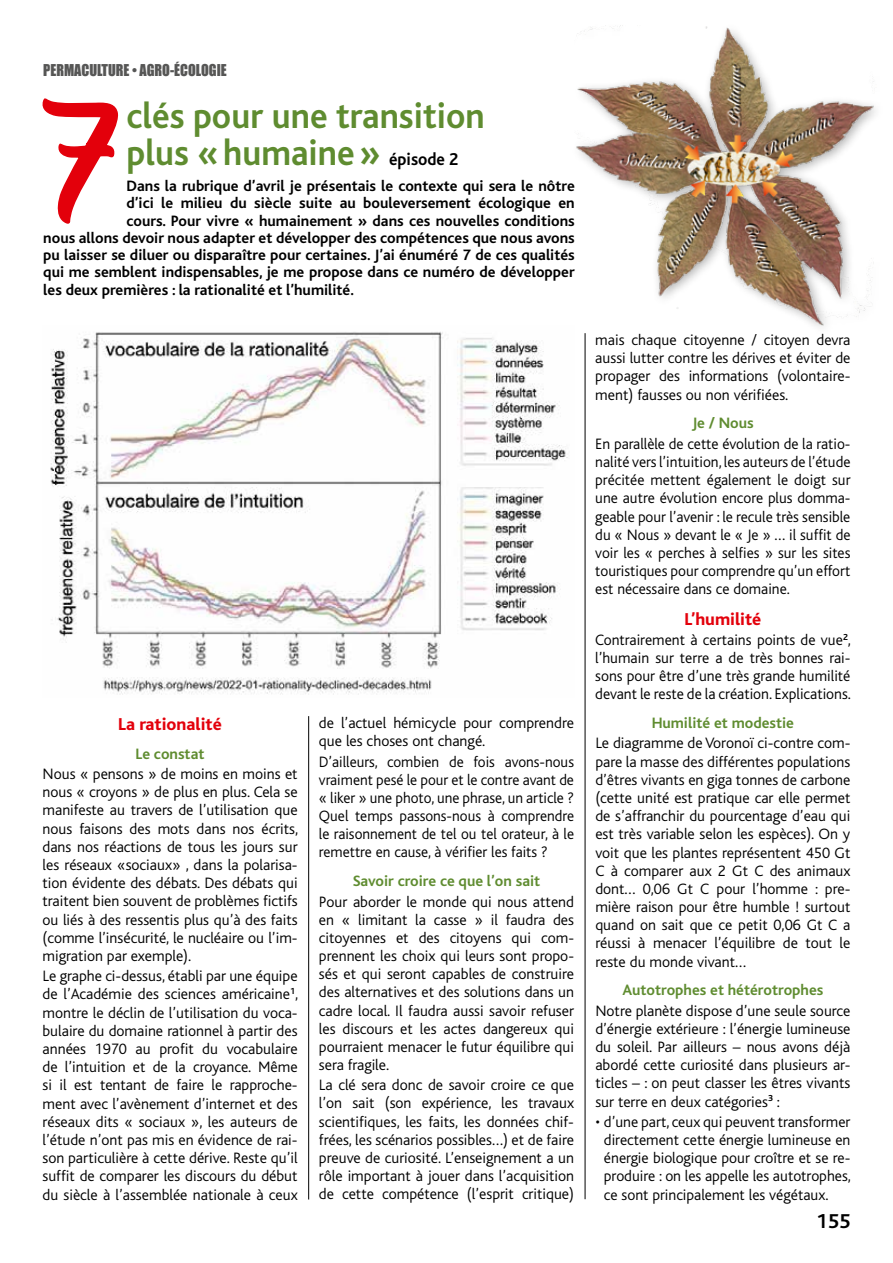
<style>
.page{position:relative;width:893px;height:1263px;background:#fff}
.page>*{position:absolute;margin:0;border:0;box-sizing:border-box;transform-origin:0 0}
.t1{font:700 37.5px/37.5px "Bliss";color:#5f8c30;scale:.95 1}
.t2{font:700 21px "Bliss";color:#000}
.t3{font:800 18px "Bliss";color:#e3000b}
.t4{font:300 15.75px/18.1px "Bliss";color:#000;text-align:justify}
.t5{font:700 15.75px "Bliss";color:#000}
.t6{font:700 15.75px "Bliss";color:#5f8c30}
.t7{font:15px "Impact";color:#565655;scale:.95 1}
.s1{font-size:18px;color:#000}
</style>
<div class="page">
<svg style="left:42px;top:99px;width:77px;height:125px"></svg>
<img style="left:576px;top:25px;width:300px;height:300px">
<hr style="left:308px;top:716px;width:1px;height:483px;background:#000">
<hr style="left:585px;top:333px;width:1px;height:866px;background:#000">
<img style="left:50px;top:331px;width:518px;height:364px">
<p class="t7" style="left:43px;top:61px;width:195px">PERMACULTURE • AGRO-ÉCOLOGIE</p>
<h1 class="t1" style="left:127px;top:98px;width:378px">clés pour une transition plus «humaine» <span class="s1">épisode 2</span></h1>
<p class="t5" style="left:127px;top:178px;width:450px">Dans la rubrique d’avril je présentais le contexte qui sera le nôtre</p>
<p class="t5" style="left:127px;top:195px;width:450px">d’ici le milieu du siècle suite au bouleversement écologique en</p>
<p class="t5" style="left:127px;top:212px;width:450px">cours. Pour vivre « humainement » dans ces nouvelles conditions</p>
<p class="t5" style="left:43px;top:229px;width:533px">nous allons devoir nous adapter et développer des compétences que nous avons</p>
<p class="t5" style="left:43px;top:247px;width:533px">pu laisser se diluer ou disparaître pour certaines. J’ai énuméré 7 de ces qualités</p>
<p class="t5" style="left:43px;top:264px;width:533px">qui me semblent indispensables, je me propose dans ce numéro de développer</p>
<p class="t5" style="left:43px;top:281px;width:312px">les deux premières : la rationalité et l’humilité.</p>
<p class="t3" style="left:118px;top:715px;width:105px">La rationalité</p>
<p class="t6" style="left:136px;top:745px;width:70px">Le constat</p>
<p class="t4" style="left:43px;top:765px;width:257px">Nous « pensons » de moins en moins et nous « croyons » de plus en plus. Cela se manifeste au travers de l’utilisation que nous faisons des mots dans nos écrits, dans nos réactions de tous les jours sur les réseaux «sociaux» , dans la polarisa&shy;tion évidente des débats. Des débats qui traitent bien souvent de problèmes fictifs ou liés à des ressentis plus qu’à des faits (comme l’insécurité, le nucléaire ou l’im&shy;migration par exemple).</p>
<p class="t4" style="left:43px;top:967px;width:257px">Le graphe ci-dessus, établi par une équipe de l’Académie des sciences américaine<sup>1</sup>, montre le déclin de l’utilisation du voca&shy;bulaire du domaine rationnel à partir des années 1970 au profit du vocabulaire de l’intuition et de la croyance. Même si il est tentant de faire le rapproche&shy;ment avec l’avènement d’internet et des réseaux dits « sociaux », les auteurs de l’étude n’ont pas mis en évidence de rai&shy;son particulière à cette dérive. Reste qu’il suffit de comparer les discours du début du siècle à l’assemblée nationale à ceux</p>
<p class="t4" style="left:319px;top:714px;width:257px">de l’actuel hémicycle pour comprendre que les choses ont changé.</p>
<p class="t4" style="left:319px;top:753px;width:257px">D’ailleurs, combien de fois avons-nous vraiment pesé le pour et le contre avant de « liker » une photo, une phrase, un article ?<br>Quel temps passons-nous à comprendre le raisonnement de tel ou tel orateur, à le remettre en cause, à vérifier les faits ?</p>
<p class="t6" style="left:353px;top:873px;width:189px">Savoir croire ce que l’on sait</p>
<p class="t4" style="left:319px;top:892px;width:257px">Pour aborder le monde qui nous attend en « limitant la casse » il faudra des citoyennes et des citoyens qui com&shy;prennent les choix qui leurs sont propo&shy;sés et qui seront capables de construire des alternatives et des solutions dans un cadre local. Il faudra aussi savoir refuser les discours et les actes dangereux qui pourraient menacer le futur équilibre qui sera fragile.</p>
<p class="t4" style="left:319px;top:1076px;width:257px">La clé sera donc de savoir croire ce que l’on sait (son expérience, les travaux scientifiques, les faits, les données chif&shy;frées, les scénarios possibles…) et de faire preuve de curiosité. L’enseignement a un rôle important à jouer dans l’acquisition de cette compétence (l’esprit critique)</p>
<p class="t4" style="left:595px;top:331px;width:257px">mais chaque citoyenne / citoyen devra aussi lutter contre les dérives et éviter de propager des informations (volontaire&shy;ment) fausses ou non vérifiées.</p>
<p class="t6" style="left:692px;top:415px;width:63px">Je / Nous</p>
<p class="t4" style="left:595px;top:435px;width:257px">En parallèle de cette évolution de la ratio&shy;nalité vers l’intuition, les auteurs de l’étude précitée mettent également le doigt sur une autre évolution encore plus domma&shy;geable pour l’avenir : le recule très sensible du « Nous » devant le « Je » … il suffit de voir les « perches à selfies » sur les sites touristiques pour comprendre qu’un effort est nécessaire dans ce domaine.</p>
<p class="t3" style="left:684px;top:609px;width:78px">L’humilité</p>
<p class="t4" style="left:595px;top:631px;width:257px">Contrairement à certains points de vue<sup>2</sup>, l’humain sur terre a de très bonnes rai&shy;sons pour être d’une très grande humilité devant le reste de la création. Explications.</p>
<p class="t6" style="left:652px;top:715px;width:144px">Humilité et modestie</p>
<p class="t4" style="left:595px;top:734px;width:257px">Le diagramme de Voronoï ci-contre com&shy;pare la masse des différentes populations d’êtres vivants en giga tonnes de carbone (cette unité est pratique car elle permet de s’affranchir du pourcentage d’eau qui est très variable selon les espèces). On y voit que les plantes représentent 450 Gt C à comparer aux 2 Gt C des animaux dont… 0,06 Gt C pour l’homme : pre&shy;mière raison pour être humble ! surtout quand on sait que ce petit 0,06 Gt C a réussi à menacer l’équilibre de tout le reste du monde vivant…</p>
<p class="t6" style="left:622px;top:982px;width:203px">Autotrophes et hétérotrophes</p>
<p class="t4" style="left:595px;top:1002px;width:257px">Notre planète dispose d’une seule source d’énergie extérieure : l’énergie lumineuse du soleil. Par ailleurs – nous avons déjà abordé cette curiosité dans plusieurs ar&shy;ticles – : on peut classer les êtres vivants sur terre en deux catégories<sup>3</sup> :</p>
<p class="t4" style="left:604px;top:1113px;width:249px;text-indent:-9px">• d’une part, ceux qui peuvent transformer directement cette énergie lumineuse en énergie biologique pour croître et se re&shy;produire : on les appelle les autotrophes, ce sont principalement les végétaux.</p>
<h2 class="t2" style="left:816px;top:1211px;width:36px">155</h2>
</div>
